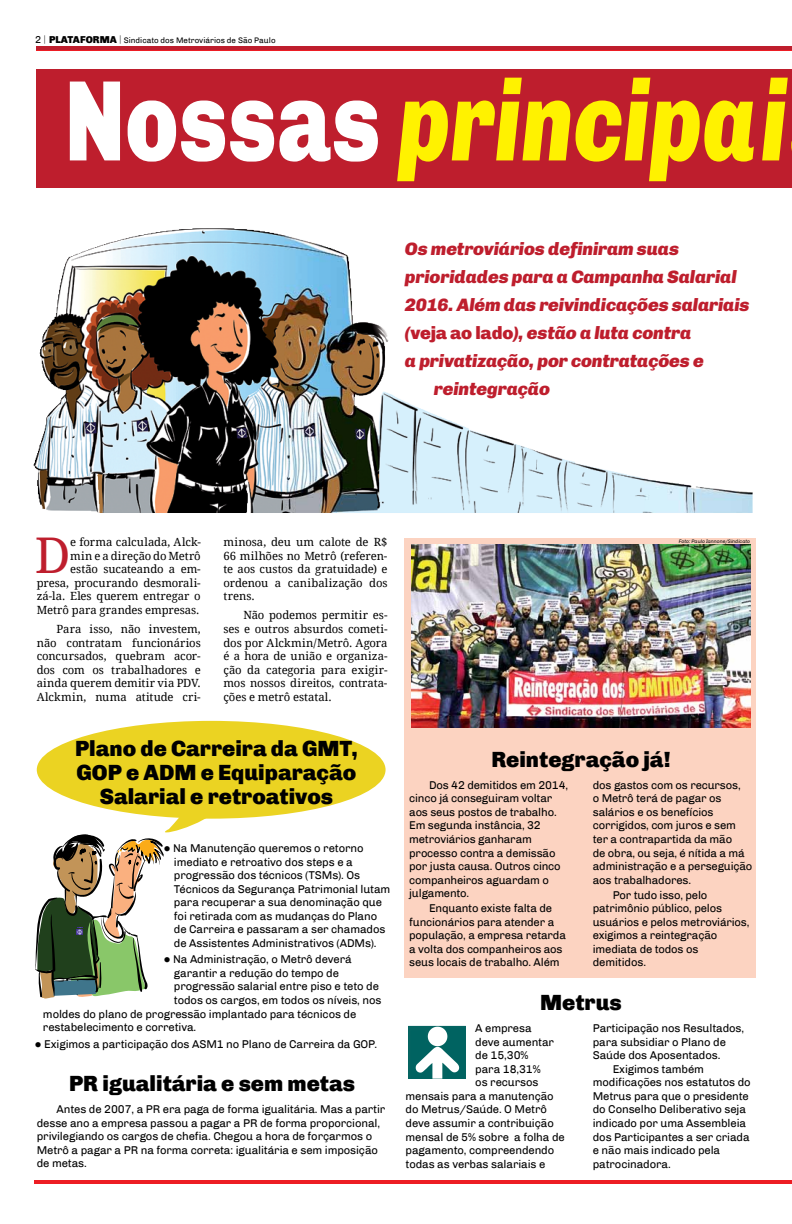
<style>
.page{position:relative;width:792px;height:1224px;background:#fff}
.page>*{position:absolute;margin:0;border:0;box-sizing:border-box;transform-origin:0 0}
.t1{font:italic 900 115px "Chivo";letter-spacing:.01em;color:#fff200;scale:.75 1}
.t2{font:49.3px "Droid Serif";color:#be1e2d}
.t3{font:900 22px/24px "Chivo";color:#000;text-align:center}
.t4{font:italic 900 18px "Chivo";letter-spacing:-.01em;color:#be1e2d}
.t5{font:11.3px/13.6px "Chivo";letter-spacing:-.01em;color:#000}
.t6{font:11.3px/13.6px "Droid Serif";letter-spacing:-.005em;color:#000;text-align:justify}
.t7{font:8px "Chivo";color:#000}
.t8{font:italic 5px "Chivo";color:#000}
.s1{font-size:10px}
.s2{font-family:"Exo";font-weight:200;font-size:10px}
.s3{font-weight:900;font-size:10px}
.s4{font-style:normal;color:#fff}
.s5{font-style:normal}
</style>
<div class="page">
<div style="left:405px;top:538px;width:351px;height:440px;background:#fcd3c1"></div>
<div style="left:36px;top:69px;width:756px;height:118px;background:#be1e2d"></div>
<hr style="left:36px;top:46px;width:756px;height:4px;background:#be1e2d">
<hr style="left:36px;top:50px;width:720px;height:1px;background:#ed1d24">
<hr style="left:35px;top:1180px;width:757px;height:3px;background:#ed1d24">
<hr style="left:747px;top:50px;width:45px;height:1px;background:#ed1d24">
<svg style="left:408px;top:1026px;width:58px;height:53px"></svg>
<img style="left:39px;top:228px;width:246px;height:214px">
<img style="left:285px;top:235px;width:72px;height:278px">
<img style="left:357px;top:322px;width:36px;height:191px">
<img style="left:393px;top:395px;width:36px;height:118px">
<img style="left:429px;top:412px;width:108px;height:101px">
<img style="left:33px;top:442px;width:252px;height:71px">
<img style="left:537px;top:451px;width:107px;height:62px">
<img style="left:644px;top:478px;width:109px;height:35px">
<img style="left:412px;top:545px;width:338px;height:183px">
<div style="left:37px;top:721px;width:349px;height:98px;background:#ebd322;border-radius:50%"></div>
<svg style="left:35px;top:799px;width:187px;height:200px"></svg>
<p class="t7" style="left:35px;top:36px;width:242px"><span class="s1">2</span> <span class="s2">|</span> <span class="s3">PLATAFORMA</span> <span class="s2">|</span> Sindicato dos Metroviários de São Paulo</p>
<h1 class="t1" style="left:65px;top:53px;width:964px"><span class="s4">Nossas</span> principai</h1>
<h3 class="t4" style="left:405px;top:239px;width:276px">Os metroviários definiram suas</h3>
<h3 class="t4" style="left:405px;top:267px;width:333px">prioridades para a Campanha Salarial</h3>
<h3 class="t4" style="left:405px;top:295px;width:346px">2016. Além das reivindicações salariais</h3>
<h3 class="t4" style="left:405px;top:323px;width:288px">(<span class="s5">veja ao lado</span>), estão a luta contra</h3>
<h3 class="t4" style="left:405px;top:351px;width:300px">a privatização, por contratações e</h3>
<h3 class="t4" style="left:434px;top:379px;width:118px">reintegração</h3>
<p class="t6" style="left:37px;top:535px;width:166px;text-align:right">e forma calculada, Alck-<br>min e a direção do Metrô<br>estão sucateando a em&shy;presa, procurando desmorali&shy;zá-la. Eles querem entregar o<br>Metrô para grandes empresas.</p>
<p class="t6" style="left:37px;top:622px;width:166px;text-indent:20px">Para isso, não investem, não contratam funcionários concursados, quebram acor&shy;dos com os trabalhadores e ainda querem demitir via PDV.<br>Alckmin, numa atitude cri-</p>
<h2 class="t2" style="left:35px;top:521px;width:37px">D</h2>
<p class="t6" style="left:224px;top:535px;width:166px">minosa, deu um calote de R$ 66 milhões no Metrô (referen&shy;te aos custos da gratuidade) e ordenou a canibalização dos trens.</p>
<p class="t6" style="left:224px;top:608px;width:166px;text-indent:20px">Não podemos permitir es&shy;ses e outros absurdos cometi&shy;dos por Alckmin/Metrô. Agora é a hora de união e organiza&shy;ção da categoria para exigir&shy;mos nossos direitos, contrata&shy;ções e metrô estatal.</p>
<h3 class="t3" style="left:75px;top:737px;width:284px">Plano de Carreira da GMT,<br>GOP e ADM e Equiparação<br>Salarial e retroativos</h3>
<p class="t5" style="left:174px;top:841px;width:218px;text-indent:-10px">● Na Manutenção queremos o retorno imediato e retroativo dos steps e a progressão dos técnicos (TSMs). Os Técnicos da Segurança Patrimonial lutam para recuperar a sua denominação que foi retirada com as mudanças do Plano de Carreira e passaram a ser chamados de Assistentes Administrativos (ADMs).</p>
<p class="t5" style="left:164px;top:953px;width:189px">● Na Administração, o Metrô deverá</p>
<p class="t5" style="left:174px;top:966px;width:166px">garantir a redução do tempo de</p>
<p class="t5" style="left:174px;top:980px;width:206px">progressão salarial entre piso e teto de</p>
<p class="t5" style="left:174px;top:993px;width:209px">todos os cargos, em todos os níveis, nos</p>
<p class="t5" style="left:43px;top:1007px;width:315px">moldes do plano de progressão implantado para técnicos de</p>
<p class="t5" style="left:43px;top:1021px;width:155px">restabelecimento e corretiva.</p>
<p class="t5" style="left:35px;top:1037px;width:344px">● Exigimos a participação dos ASM1 no Plano de Carreira da GOP.</p>
<h3 class="t3" style="left:69px;top:1072px;width:288px">PR igualitária e sem metas</h3>
<p class="t5" style="left:37px;top:1103px;width:350px;text-indent:20px">Antes de 2007, a PR era paga de forma igualitária. Mas a partir desse ano a empresa passou a pagar a PR de forma proporcional, privilegiando os cargos de chefia. Chegou a hora de forçarmos o Metrô a pagar a PR na forma correta: igualitária e sem imposição de metas.</p>
<p class="t8" style="left:679px;top:539px;width:73px">Foto: Paulo Iannone/Sindicato</p>
<h3 class="t3" style="left:491px;top:747px;width:181px">Reintegração já!</h3>
<p class="t5" style="left:409px;top:778px;width:160px;text-indent:20px">Dos 42 demitidos em 2014, cinco já conseguiram voltar aos seus postos de trabalho.<br>Em segunda instância, 32 metroviários ganharam processo contra a demissão por justa causa. Outros cinco companheiros aguardam o julgamento.</p>
<p class="t5" style="left:409px;top:902px;width:158px;text-indent:20px">Enquanto existe falta de funcionários para atender a população, a empresa retarda a volta dos companheiros aos seus locais de trabalho. Além</p>
<p class="t5" style="left:593px;top:778px;width:161px">dos gastos com os recursos,<br>o Metrô terá de pagar os salários e os benefícios corrigidos, com juros e sem ter a contrapartida da mão<br>de obra, ou seja, é nítida a má administração e a perseguição aos trabalhadores.</p>
<p class="t5" style="left:593px;top:888px;width:158px;text-indent:20px">Por tudo isso, pelo patrimônio público, pelos usuários e pelos metroviários, exigimos a reintegração imediata de todos os demitidos.</p>
<h3 class="t3" style="left:540px;top:990px;width:83px">Metrus</h3>
<p class="t5" style="left:475px;top:1021px;width:58px">A empresa</p>
<p class="t5" style="left:475px;top:1035px;width:80px">deve aumentar</p>
<p class="t5" style="left:475px;top:1049px;width:55px">de 15,30%</p>
<p class="t5" style="left:475px;top:1062px;width:67px">para 18,31%</p>
<p class="t5" style="left:475px;top:1076px;width:65px">os recursos</p>
<p class="t5" style="left:406px;top:1089px;width:150px">mensais para a manutenção</p>
<p class="t5" style="left:406px;top:1103px;width:143px">do Metrus/Saúde. O Metrô</p>
<p class="t5" style="left:406px;top:1116px;width:150px">deve assumir a contribuição</p>
<p class="t5" style="left:406px;top:1130px;width:161px">mensal de 5% sobre a folha de</p>
<p class="t5" style="left:406px;top:1144px;width:150px">pagamento, compreendendo</p>
<p class="t5" style="left:406px;top:1157px;width:141px">todas as verbas salariais e</p>
<p class="t5" style="left:593px;top:1021px;width:153px">Participação nos Resultados,</p>
<p class="t5" style="left:593px;top:1035px;width:135px">para subsidiar o Plano de</p>
<p class="t5" style="left:593px;top:1049px;width:129px">Saúde dos Aposentados.</p>
<p class="t5" style="left:613px;top:1062px;width:93px">Exigimos também</p>
<p class="t5" style="left:593px;top:1076px;width:159px">modificações nos estatutos do</p>
<p class="t5" style="left:593px;top:1089px;width:158px">Metrus para que o presidente</p>
<p class="t5" style="left:593px;top:1103px;width:155px">do Conselho Deliberativo seja</p>
<p class="t5" style="left:593px;top:1116px;width:155px">indicado por uma Assembleia</p>
<p class="t5" style="left:593px;top:1130px;width:158px">dos Participantes a ser criada</p>
<p class="t5" style="left:593px;top:1144px;width:129px">e não mais indicado pela</p>
<p class="t5" style="left:593px;top:1157px;width:79px">patrocinadora.</p>
</div>
